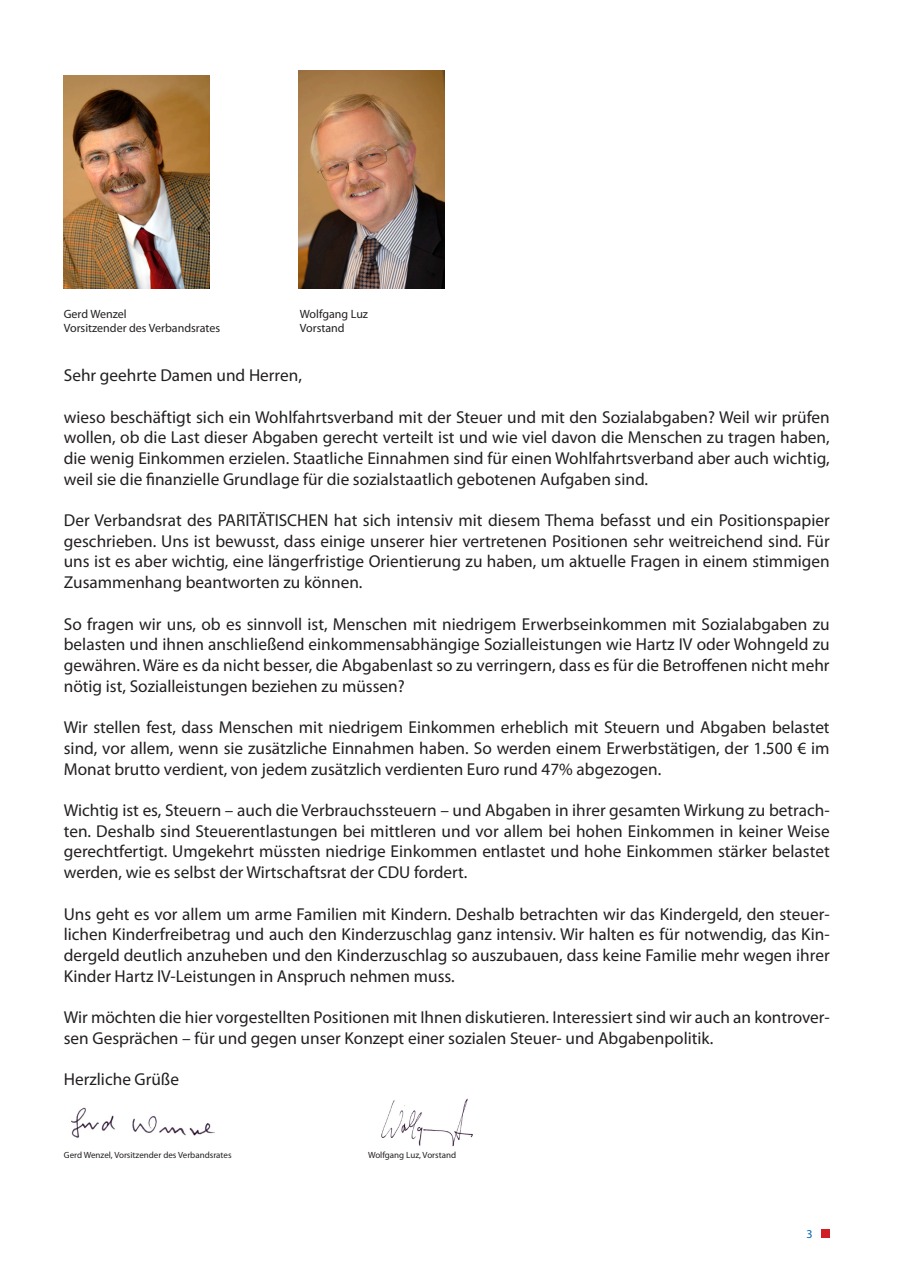
<style>
.page{position:relative;width:902px;height:1272px;background:#fff}
.page>*{position:absolute;margin:0;border:0;box-sizing:border-box;transform-origin:0 0}
.t1{font:17.25px/20.7px "Myriad Pro";color:#231f20;text-align:justify}
.t2{font:12px "Myriad Pro";color:#231f20}
.t3{font:12px "Myriad Pro";color:#0166b3}
.t4{font:9px "Myriad Pro";color:#231f20}
</style>
<div class="page">
<div style="left:820px;top:1229px;width:9px;height:8px;background:#d01e25"></div>
<img style="left:64px;top:76px;width:146px;height:213px">
<img style="left:299px;top:71px;width:146px;height:218px">
<img style="left:71px;top:1107px;width:144px;height:31px">
<img style="left:381px;top:1098px;width:92px;height:49px">
<p class="t2" style="left:64px;top:306px;width:64px">Gerd Wenzel</p>
<p class="t2" style="left:300px;top:306px;width:70px">Wolfgang Luz</p>
<p class="t2" style="left:64px;top:321px;width:158px">Vorsitzender des Verbandsrates</p>
<p class="t2" style="left:300px;top:321px;width:46px">Vorstand</p>
<p class="t1" style="left:64px;top:364px;width:239px">Sehr geehrte Damen und Herren,</p>
<p class="t1" style="left:64px;top:406px;width:767px">wieso beschäftigt sich ein Wohlfahrtsverband mit der Steuer und mit den Sozialabgaben? Weil wir prüfen wollen, ob die Last dieser Abgaben gerecht verteilt ist und wie viel davon die Menschen zu tragen haben, die wenig Einkommen erzielen. Staatliche Einnahmen sind für einen Wohlfahrtsverband aber auch wichtig, weil sie die finanzielle Grundlage für die sozialstaatlich gebotenen Aufgaben sind.</p>
<p class="t1" style="left:64px;top:509px;width:767px">Der Verbandsrat des PARITÄTISCHEN hat sich intensiv mit diesem Thema befasst und ein Positionspapier geschrieben. Uns ist bewusst, dass einige unserer hier vertretenen Positionen sehr weitreichend sind. Für uns ist es aber wichtig, eine längerfristige Orientierung zu haben, um aktuelle Fragen in einem stimmigen Zusammenhang beantworten zu können.</p>
<p class="t1" style="left:64px;top:613px;width:767px">So fragen wir uns, ob es sinnvoll ist, Menschen mit niedrigem Erwerbseinkommen mit Sozialabgaben zu belasten und ihnen anschließend einkommensabhängige Sozialleistungen wie Hartz IV oder Wohngeld zu gewähren. Wäre es da nicht besser, die Abgabenlast so zu verringern, dass es für die Betroffenen nicht mehr nötig ist, Sozialleistungen beziehen zu müssen?</p>
<p class="t1" style="left:64px;top:716px;width:767px">Wir stellen fest, dass Menschen mit niedrigem Einkommen erheblich mit Steuern und Abgaben belastet sind, vor allem, wenn sie zusätzliche Einnahmen haben. So werden einem Erwerbstätigen, der 1.500 € im Monat brutto verdient, von jedem zusätzlich verdienten Euro rund 47% abgezogen.</p>
<p class="t1" style="left:64px;top:799px;width:767px">Wichtig ist es, Steuern – auch die Verbrauchssteuern – und Abgaben in ihrer gesamten Wirkung zu betrach&shy;ten. Deshalb sind Steuerentlastungen bei mittleren und vor allem bei hohen Einkommen in keiner Weise gerechtfertigt. Umgekehrt müssten niedrige Einkommen entlastet und hohe Einkommen stärker belastet werden, wie es selbst der Wirtschaftsrat der CDU fordert.</p>
<p class="t1" style="left:64px;top:903px;width:767px">Uns geht es vor allem um arme Familien mit Kindern. Deshalb betrachten wir das Kindergeld, den steuer&shy;lichen Kinderfreibetrag und auch den Kinderzuschlag ganz intensiv. Wir halten es für notwendig, das Kin&shy;dergeld deutlich anzuheben und den Kinderzuschlag so auszubauen, dass keine Familie mehr wegen ihrer Kinder Hartz IV-Leistungen in Anspruch nehmen muss.</p>
<p class="t1" style="left:64px;top:1006px;width:767px">Wir möchten die hier vorgestellten Positionen mit Ihnen diskutieren. Interessiert sind wir auch an kontrover&shy;sen Gesprächen – für und gegen unser Konzept einer sozialen Steuer- und Abgabenpolitik.</p>
<p class="t1" style="left:64px;top:1068px;width:117px">Herzliche Grüße</p>
<p class="t4" style="left:64px;top:1149px;width:169px">Gerd Wenzel, Vorsitzender des Verbandsrates</p>
<p class="t4" style="left:368px;top:1149px;width:90px">Wolfgang Luz, Vorstand</p>
<p class="t3" style="left:806px;top:1226px;width:8px">3</p>
</div>
